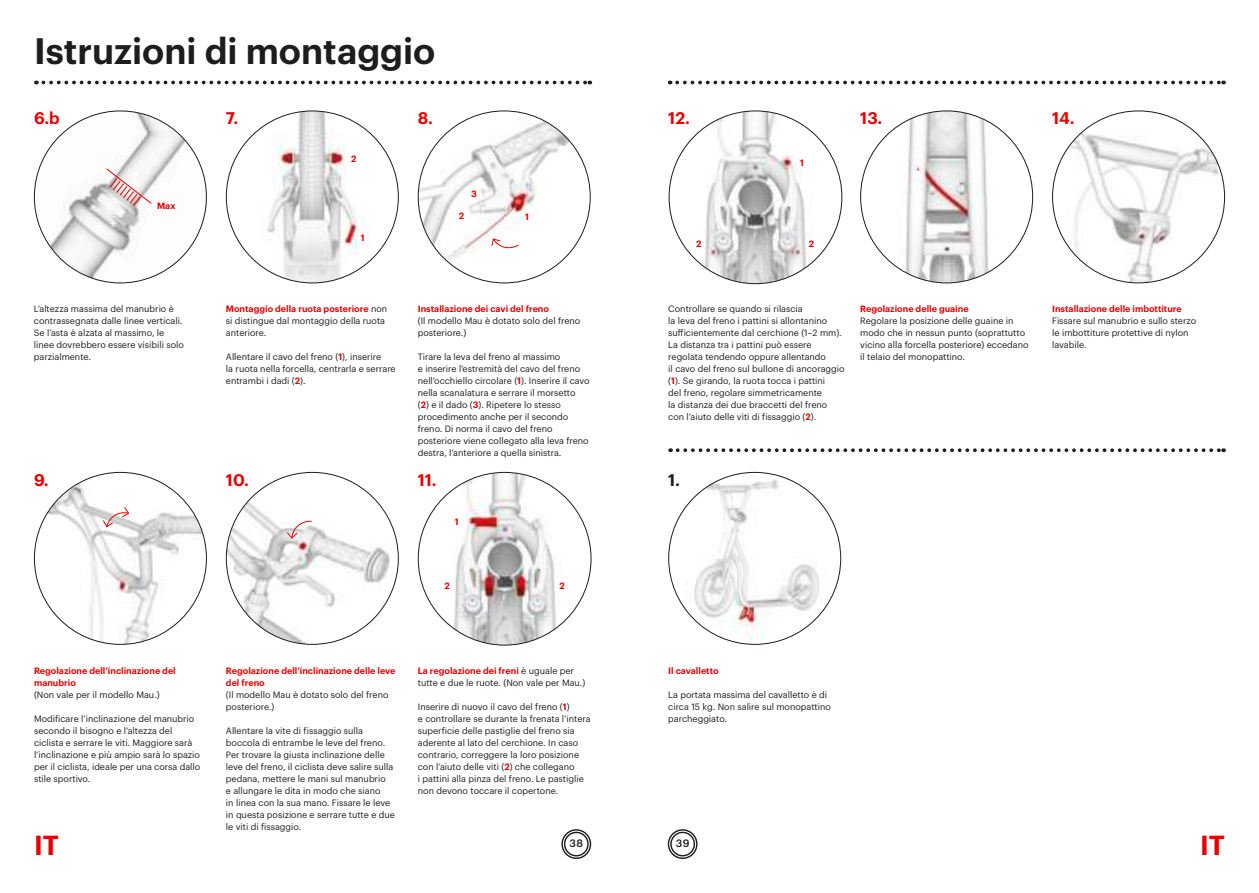
<style>
.page{position:relative;width:1259px;height:893px;background:#fff}
.page>*{position:absolute;margin:0;border:0;box-sizing:border-box;transform-origin:0 0}
.t1{font:600 36px "Graphik";color:#1d1d1b}
.t2{font:600 27px "Graphik";color:#e90000}
.t3{font:600 16.5px "Graphik";color:#e90000}
.t4{font:600 16.5px "Graphik";color:#1d1d1b}
.t5{font:500 10.5px "Graphik";color:#1d1d1b}
.t6{font:9px/12px "Graphik";color:#1d1d1b}
.t7{font:600 9px/12px "Graphik";color:#e90000}
.s1{font-weight:600;color:#e90000}
</style>
<div class="page">
<svg style="left:561px;top:829px;width:30px;height:30px"></svg>
<svg style="left:668px;top:829px;width:29px;height:30px"></svg>
<img style="left:418px;top:111px;width:172px;height:172px;border-radius:86px">
<img style="left:226px;top:472px;width:172px;height:172px;border-radius:86px">
<img style="left:226px;top:111px;width:172px;height:172px;border-radius:86px">
<img style="left:34px;top:472px;width:172px;height:172px;border-radius:86px">
<svg style="left:491px;top:238px;width:29px;height:12px"></svg>
<svg style="left:102px;top:506px;width:28px;height:22px"></svg>
<svg style="left:286px;top:521px;width:26px;height:18px"></svg>
<svg style="left:43px;top:81px;width:547px;height:3px"></svg>
<svg style="left:677px;top:81px;width:547px;height:3px"></svg>
<svg style="left:33px;top:110px;width:174px;height:174px"></svg>
<img style="left:418px;top:472px;width:173px;height:173px;border-radius:86px">
<img style="left:669px;top:111px;width:173px;height:173px;border-radius:86px">
<img style="left:860px;top:111px;width:172px;height:172px;border-radius:86px">
<img style="left:1052px;top:111px;width:172px;height:172px;border-radius:86px">
<img style="left:672px;top:472px;width:168px;height:172px">
<svg style="left:677px;top:448px;width:547px;height:4px"></svg>
<h1 class="t1" style="left:34px;top:31px;width:403px">Istruzioni di montaggio</h1>
<h3 class="t3" style="left:34px;top:109px;width:27px">6.b</h3>
<p class="t7" style="left:157px;top:200px;width:20px">Max</p>
<h3 class="t3" style="left:226px;top:109px;width:14px">7.</h3>
<p class="t7" style="left:351px;top:153px;width:7px">2</p>
<p class="t7" style="left:361px;top:232px;width:5px">1</p>
<h3 class="t3" style="left:418px;top:109px;width:17px">8.</h3>
<p class="t7" style="left:471px;top:188px;width:7px">3</p>
<p class="t7" style="left:459px;top:209px;width:7px">2</p>
<p class="t7" style="left:525px;top:211px;width:5px">1</p>
<p class="t6" style="left:34px;top:303px;width:151px">L’altezza massima del manubrio è contrassegnata dalle linee verticali.<br>Se l’asta è alzata al massimo, le linee dovrebbero essere visibili solo parzialmente.</p>
<p class="t6" style="left:226px;top:303px;width:163px"><span class="s1">Montaggio della ruota posteriore</span> non si distingue dal montaggio della ruota anteriore.</p>
<p class="t6" style="left:226px;top:351px;width:171px">Allentare il cavo del freno (<span class="s1">1</span>), inserire<br>la ruota nella forcella, centrarla e serrare entrambi i dadi (<span class="s1">2</span>).</p>
<p class="t7" style="left:418px;top:303px;width:133px">Installazione dei cavi del freno</p>
<p class="t6" style="left:418px;top:315px;width:164px">(Il modello Mau è dotato solo del freno posteriore.)</p>
<p class="t6" style="left:418px;top:351px;width:173px">Tirare la leva del freno al massimo<br>e inserire l’estremità del cavo del freno nell’occhiello circolare (<span class="s1">1</span>). Inserire il cavo nella scanalatura e serrare il morsetto<br>(<span class="s1">2</span>) e il dado (<span class="s1">3</span>). Ripetere lo stesso procedimento anche per il secondo freno. Di norma il cavo del freno posteriore viene collegato alla leva freno destra, l‘anteriore a quella sinistra.</p>
<h3 class="t3" style="left:34px;top:470px;width:16px">9.</h3>
<h3 class="t3" style="left:226px;top:470px;width:24px">10.</h3>
<h3 class="t3" style="left:418px;top:470px;width:20px">11.</h3>
<p class="t7" style="left:455px;top:516px;width:5px">1</p>
<p class="t7" style="left:444px;top:579px;width:7px">2</p>
<p class="t7" style="left:559px;top:579px;width:7px">2</p>
<p class="t7" style="left:34px;top:665px;width:143px">Regolazione dell’inclinazione del manubrio</p>
<p class="t6" style="left:34px;top:689px;width:127px">(Non vale per il modello Mau.)</p>
<p class="t6" style="left:34px;top:713px;width:168px">Modificare l’inclinazione del manubrio secondo il bisogno e l’altezza del ciclista e serrare le viti. Maggiore sarà l’inclinazione e più ampio sarà lo spazio per il ciclista, ideale per una corsa dallo stile sportivo.</p>
<p class="t7" style="left:226px;top:665px;width:171px">Regolazione dell’inclinazione delle leve del freno</p>
<p class="t6" style="left:226px;top:689px;width:164px">(Il modello Mau è dotato solo del freno posteriore.)</p>
<p class="t6" style="left:226px;top:725px;width:170px">Allentare la vite di fissaggio sulla boccola di entrambe le leve del freno.<br>Per trovare la giusta inclinazione delle leve del freno, il ciclista deve salire sulla pedana, mettere le mani sul manubrio<br>e allungare le dita in modo che siano<br>in linea con la sua mano. Fissare le leve in questa posizione e serrare tutte e due le viti di fissaggio.</p>
<p class="t6" style="left:418px;top:665px;width:169px"><span class="s1">La regolazione dei freni</span> è uguale per tutte e due le ruote. (Non vale per Mau.)</p>
<p class="t6" style="left:418px;top:701px;width:174px">Inserire di nuovo il cavo del freno (<span class="s1">1</span>)<br>e controllare se durante la frenata l’intera superficie delle pastiglie del freno sia aderente al lato del cerchione. In caso contrario, correggere la loro posizione con l’aiuto delle viti (<span class="s1">2</span>) che collegano<br>i pattini alla pinza del freno. Le pastiglie non devono toccare il copertone.</p>
<h3 class="t3" style="left:668px;top:109px;width:23px">12.</h3>
<p class="t7" style="left:800px;top:157px;width:5px">1</p>
<h3 class="t3" style="left:860px;top:109px;width:24px">13.</h3>
<h3 class="t3" style="left:1052px;top:109px;width:24px">14.</h3>
<p class="t7" style="left:696px;top:237px;width:7px">2</p>
<p class="t7" style="left:808px;top:237px;width:7px">2</p>
<p class="t6" style="left:668px;top:303px;width:178px">Controllare se quando si rilascia<br>la leva del freno i pattini si allontanino sufficientemente dal cerchione (1–2 mm).<br>La distanza tra i pattini può essere regolata tendendo oppure allentando<br>il cavo del freno sul bullone di ancoraggio (<span class="s1">1</span>). Se girando, la ruota tocca i pattini<br>del freno, regolare simmetricamente<br>la distanza dei due braccetti del freno con l’aiuto delle viti di fissaggio (<span class="s1">2</span>).</p>
<p class="t7" style="left:860px;top:303px;width:110px">Regolazione delle guaine</p>
<p class="t6" style="left:860px;top:315px;width:170px">Regolare la posizione delle guaine in modo che in nessun punto (soprattutto vicino alla forcella posteriore) eccedano il telaio del monopattino.</p>
<h3 class="t4" style="left:668px;top:470px;width:13px">1.</h3>
<p class="t7" style="left:1052px;top:303px;width:131px">Installazione delle imbottiture</p>
<p class="t6" style="left:1052px;top:315px;width:145px">Fissare sul manubrio e sullo sterzo le imbottiture protettive di nylon lavabile.</p>
<p class="t7" style="left:668px;top:665px;width:52px">Il cavalletto</p>
<p class="t6" style="left:668px;top:689px;width:164px">La portata massima del cavalletto è di circa 15 kg. Non salire sul monopattino parcheggiato.</p>
<h2 class="t2" style="left:34px;top:830px;width:26px">IT</h2>
<p class="t5" style="left:676px;top:837px;width:15px">39</p>
<h2 class="t2" style="left:1200px;top:830px;width:26px">IT</h2>
<p class="t5" style="left:569px;top:837px;width:15px">38</p>
</div>
